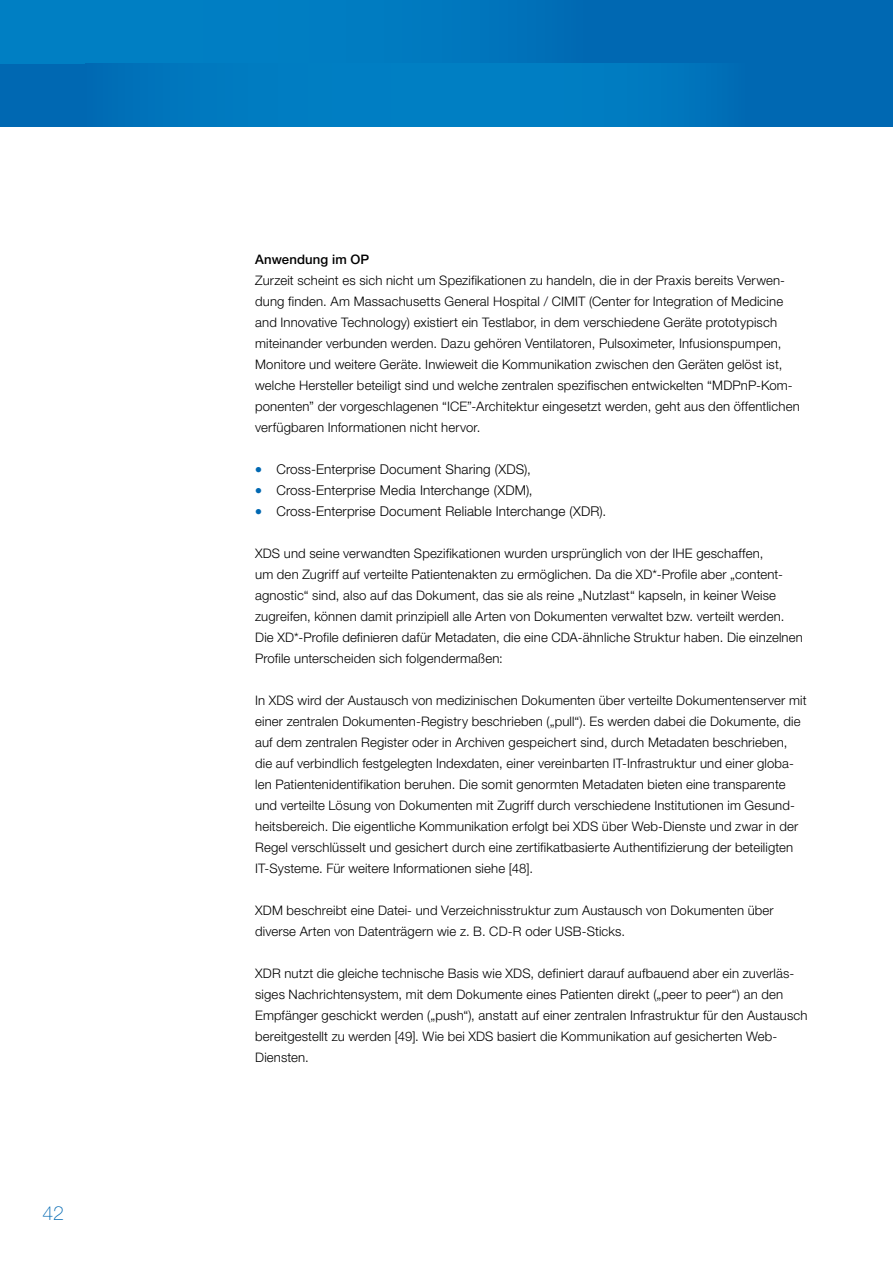
<style>
.page{position:relative;width:893px;height:1263px;background:#fff}
.page>*{position:absolute;margin:0;border:0;box-sizing:border-box;transform-origin:0 0}
.t1{font:100 19.5px "Helvetica Neue LT Pro";color:#0068b2}
.t2{font:300 13.5px/21px "Helvetica Neue LT Pro";letter-spacing:.01em;color:#000}
.t3{font:300 13.2px/21px "Helvetica Neue LT Pro";letter-spacing:.01em;color:#000}
.t4{font:500 13.2px "Helvetica Neue LT Pro";letter-spacing:.01em;color:#000}
</style>
<div class="page">
<div style="left:0;top:0;width:893px;height:126px;background:#0068b2"></div>
<div style="left:0;top:0;width:585px;height:63px;background:linear-gradient(to right,#0083c6,#0072ba)"></div>
<div style="left:148px;top:63px;width:243px;height:63px;background:#007cc1"></div>
<div style="left:391px;top:63px;width:355px;height:63px;background:linear-gradient(to right,#0083c6,#0072ba)"></div>
<h1 class="t1" style="left:43px;top:1201px;width:23px">42</h1>
<p class="t4" style="left:255px;top:251px;width:116px">Anwendung im OP</p>
<p class="t3" style="left:255px;top:270px;width:546px">Zurzeit scheint es sich nicht um Spezifikationen zu handeln, die in der Praxis bereits Verwen&shy;dung finden. Am Massachusetts General Hospital / CIMIT (Center for Integration of Medicine and Innovative Technology) existiert ein Testlabor, in dem verschiedene Geräte prototypisch miteinander verbunden werden. Dazu gehören Ventilatoren, Pulsoximeter, Infusionspumpen, Monitore und weitere Geräte. Inwieweit die Kommunikation zwischen den Geräten gelöst ist, welche Hersteller beteiligt sind und welche zentralen spezifischen entwickelten “MDPnP-Kom&shy;ponenten” der vorgeschlagenen “ICE”-Architektur eingesetzt werden, geht aus den öffentlichen verfügbaren Informationen nicht hervor.</p>
<p class="t2" style="left:276px;top:458px;width:331px">Cross-Enterprise Document Sharing (XDS),<br>Cross-Enterprise Media Interchange (XDM),<br>Cross-Enterprise Document Reliable Interchange (XDR).</p>
<p class="t3" style="left:255px;top:543px;width:549px">XDS und seine verwandten Spezifikationen wurden ursprünglich von der IHE geschaffen,<br>um den Zugriff auf verteilte Patientenakten zu ermöglichen. Da die XD*-Profile aber „content&shy;agnostic“ sind, also auf das Dokument, das sie als reine „Nutzlast“ kapseln, in keiner Weise zugreifen, können damit prinzipiell alle Arten von Dokumenten verwaltet bzw. verteilt werden.<br>Die XD*-Profile definieren dafür Metadaten, die eine CDA-ähnliche Struktur haben. Die einzelnen Profile unterscheiden sich folgendermaßen:</p>
<p class="t3" style="left:255px;top:690px;width:553px">In XDS wird der Austausch von medizinischen Dokumenten über verteilte Dokumentenserver mit einer zentralen Dokumenten-Registry beschrieben („pull“). Es werden dabei die Dokumente, die auf dem zentralen Register oder in Archiven gespeichert sind, durch Metadaten beschrieben, die auf verbindlich festgelegten Indexdaten, einer vereinbarten IT-Infrastruktur und einer globa&shy;len Patientenidentifikation beruhen. Die somit genormten Metadaten bieten eine transparente und verteilte Lösung von Dokumenten mit Zugriff durch verschiedene Institutionen im Gesund&shy;heitsbereich. Die eigentliche Kommunikation erfolgt bei XDS über Web-Dienste und zwar in der Regel verschlüsselt und gesichert durch eine zertifikatbasierte Authentifizierung der beteiligten IT-Systeme. Für weitere Informationen siehe [48].</p>
<p class="t3" style="left:255px;top:900px;width:520px">XDM beschreibt eine Datei- und Verzeichnisstruktur zum Austausch von Dokumenten über diverse Arten von Datenträgern wie z. B. CD-R oder USB-Sticks.</p>
<p class="t3" style="left:255px;top:963px;width:554px">XDR nutzt die gleiche technische Basis wie XDS, definiert darauf aufbauend aber ein zuverläs&shy;siges Nachrichtensystem, mit dem Dokumente eines Patienten direkt („peer to peer“) an den Empfänger geschickt werden („push“), anstatt auf einer zentralen Infrastruktur für den Austausch bereitgestellt zu werden [49]. Wie bei XDS basiert die Kommunikation auf gesicherten Web-Diensten.</p>
</div>
